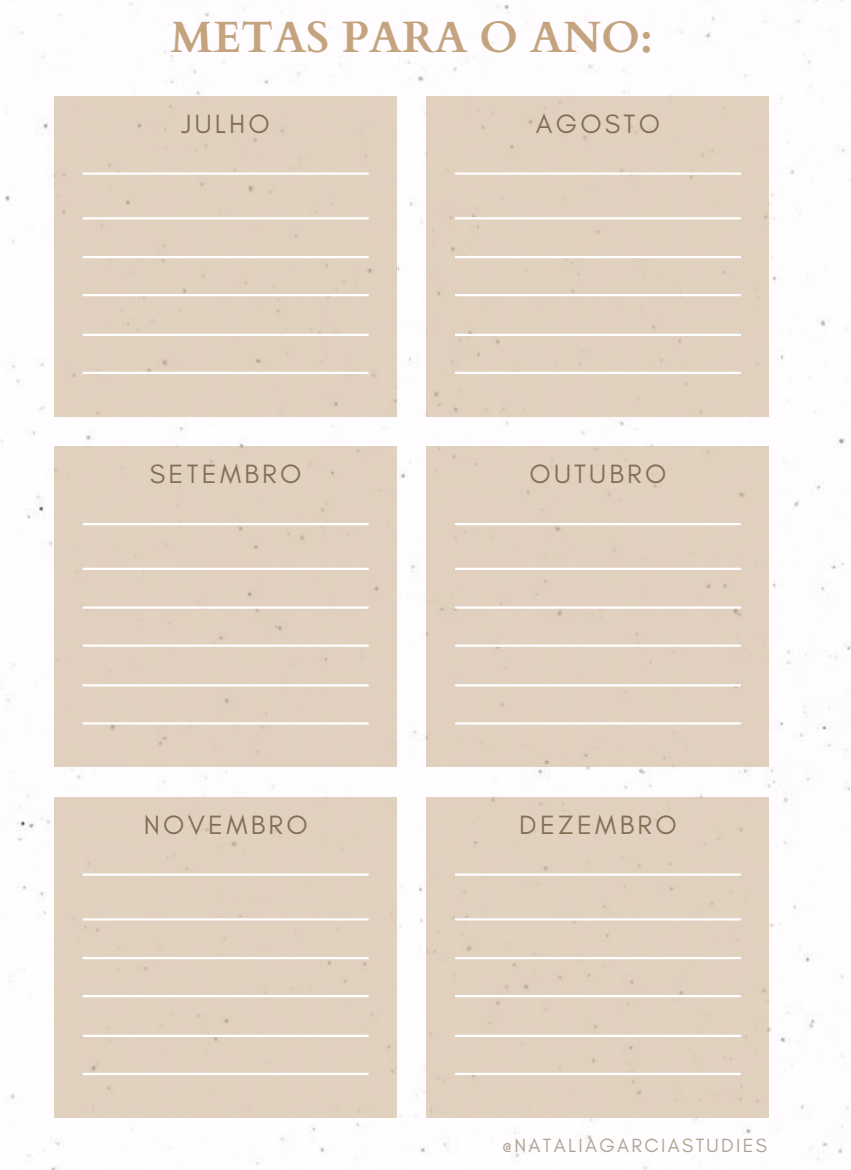
<style>
.page{position:relative;width:851px;height:1170px;background:#fff}
.page>*{position:absolute;margin:0;border:0;box-sizing:border-box;transform-origin:0 0}
.t1{font:700 43.8px "Cardo";color:#c4a47f}
.t2{font:27px "Glacial Indifference";letter-spacing:.12em;color:#846f56}
.t3{font:19.5px "Glacial Indifference";letter-spacing:.12em;color:#846f56}
</style>
<div class="page">
<img style="left:0;top:0;width:850px;height:1169px">
<div style="left:55px;top:96px;width:341px;height:320px;background:#e1d1bf"></div>
<hr style="left:83px;top:172px;width:285px;height:3px;background:#fff">
<hr style="left:83px;top:217px;width:285px;height:2px;background:#fff">
<hr style="left:83px;top:256px;width:285px;height:2px;background:#fff">
<hr style="left:83px;top:294px;width:285px;height:2px;background:#fff">
<hr style="left:83px;top:334px;width:285px;height:2px;background:#fff">
<hr style="left:83px;top:372px;width:285px;height:2px;background:#fff">
<div style="left:426px;top:96px;width:342px;height:320px;background:#e1d1bf"></div>
<hr style="left:455px;top:172px;width:285px;height:3px;background:#fff">
<hr style="left:455px;top:217px;width:285px;height:2px;background:#fff">
<hr style="left:455px;top:256px;width:285px;height:2px;background:#fff">
<hr style="left:455px;top:294px;width:285px;height:2px;background:#fff">
<hr style="left:455px;top:334px;width:285px;height:2px;background:#fff">
<hr style="left:455px;top:372px;width:285px;height:2px;background:#fff">
<div style="left:55px;top:446px;width:341px;height:320px;background:#e1d0bf"></div>
<hr style="left:83px;top:523px;width:285px;height:2px;background:#fff">
<hr style="left:83px;top:567px;width:285px;height:3px;background:#fff">
<hr style="left:83px;top:606px;width:285px;height:2px;background:#fff">
<hr style="left:83px;top:644px;width:285px;height:2px;background:#fff">
<hr style="left:83px;top:684px;width:285px;height:2px;background:#fff">
<hr style="left:83px;top:722px;width:285px;height:2px;background:#fff">
<div style="left:426px;top:446px;width:342px;height:320px;background:#e1d0bf"></div>
<hr style="left:455px;top:523px;width:285px;height:2px;background:#fff">
<hr style="left:455px;top:567px;width:285px;height:3px;background:#fff">
<hr style="left:455px;top:606px;width:285px;height:2px;background:#fff">
<hr style="left:455px;top:644px;width:285px;height:2px;background:#fff">
<hr style="left:455px;top:684px;width:285px;height:2px;background:#fff">
<hr style="left:455px;top:722px;width:285px;height:2px;background:#fff">
<div style="left:55px;top:796px;width:341px;height:321px;background:#e1d1bf"></div>
<hr style="left:83px;top:873px;width:285px;height:2px;background:#fff">
<hr style="left:83px;top:918px;width:285px;height:2px;background:#fff">
<hr style="left:83px;top:956px;width:285px;height:3px;background:#fff">
<hr style="left:83px;top:994px;width:285px;height:3px;background:#fff">
<hr style="left:83px;top:1034px;width:285px;height:2px;background:#fff">
<hr style="left:83px;top:1072px;width:285px;height:2px;background:#fff">
<div style="left:426px;top:796px;width:342px;height:321px;background:#e1d1bf"></div>
<hr style="left:455px;top:873px;width:285px;height:2px;background:#fff">
<hr style="left:455px;top:918px;width:285px;height:2px;background:#fff">
<hr style="left:455px;top:956px;width:285px;height:3px;background:#fff">
<hr style="left:455px;top:994px;width:285px;height:3px;background:#fff">
<hr style="left:455px;top:1034px;width:285px;height:2px;background:#fff">
<hr style="left:455px;top:1072px;width:285px;height:2px;background:#fff">
<h1 class="t1" style="left:170px;top:2px;width:483px">METAS PARA O ANO:</h1>
<p class="t2" style="left:181px;top:109px;width:90px">JULHO</p>
<p class="t2" style="left:535px;top:109px;width:126px">AGOSTO</p>
<p class="t2" style="left:150px;top:459px;width:153px">SETEMBRO</p>
<p class="t2" style="left:529px;top:459px;width:138px">OUTUBRO</p>
<p class="t2" style="left:144px;top:809px;width:165px">NOVEMBRO</p>
<p class="t2" style="left:519px;top:809px;width:159px">DEZEMBRO</p>
<p class="t3" style="left:501px;top:1134px;width:267px">@NATALIAGARCIASTUDIES</p>
</div>
